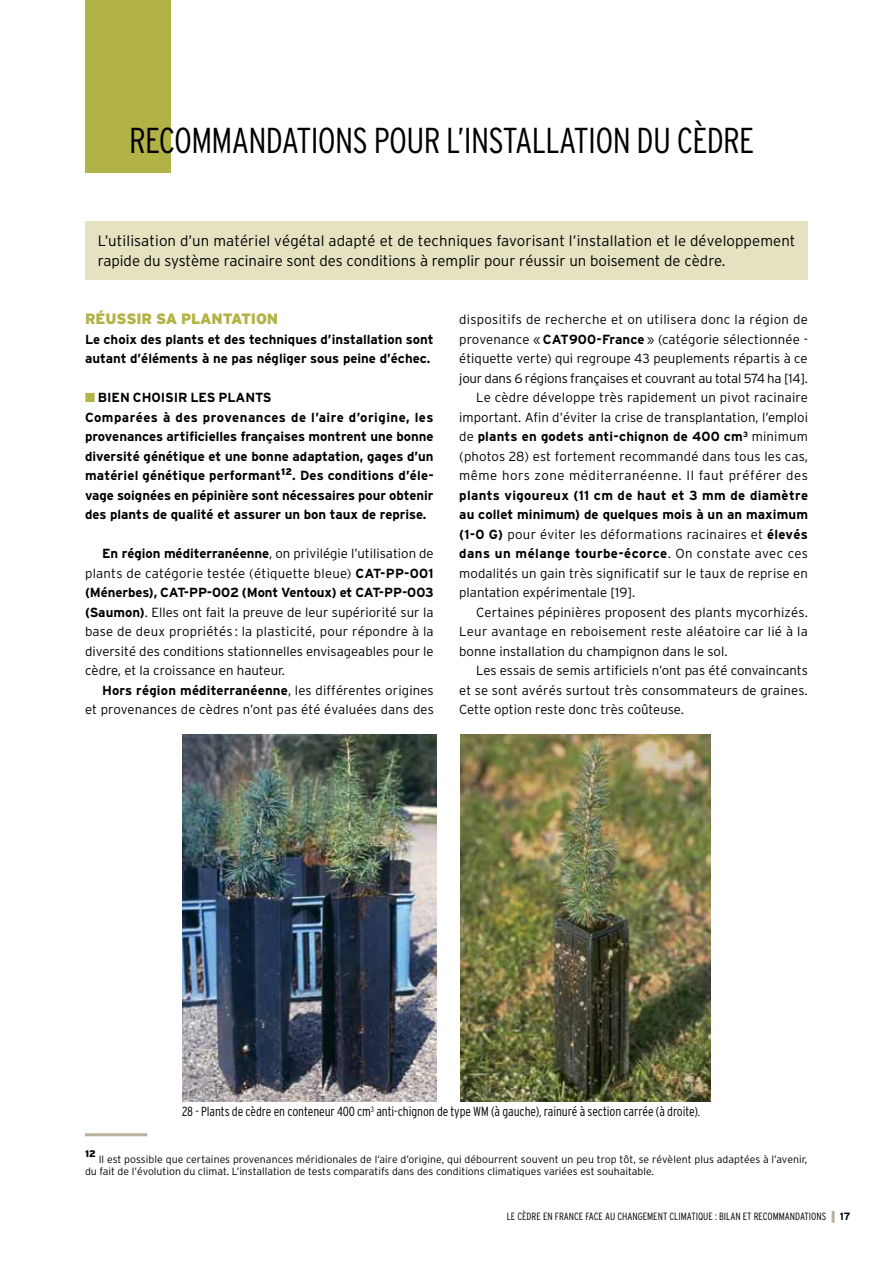
<style>
.page{position:relative;width:893px;height:1263px;background:#fff}
.page>*{position:absolute;margin:0;border:0;box-sizing:border-box;transform-origin:0 0}
.t1{font:300 condensed 36px "Interstate";color:#000}
.t2{font:300 15px/19.5px "Interstate";letter-spacing:.005em;color:#000}
.t3{font:900 15px "Interstate";letter-spacing:-.01em;color:#b2b347}
.t4{font:300 13.2px/19.5px "Interstate";color:#000;text-align:justify}
.t5{font:700 13.2px/19.5px "Interstate";color:#000}
.t6{font:300 condensed 13.2px "Interstate";letter-spacing:-.005em;color:#000}
.t7{font:300 10.5px/12.6px "Interstate";color:#000}
.t8{font:300 condensed 10.5px "Interstate";color:#000}
.t9{font:900 9.6px "Interstate";color:#000}
.s1{font-weight:700}
.s2{color:#b2b347}
.s3{font-weight:700;font-stretch:normal}
</style>
<div class="page">
<svg style="left:832px;top:1211px;width:3px;height:11px"></svg>
<img style="left:182px;top:734px;width:254px;height:367px">
<img style="left:461px;top:734px;width:250px;height:367px">
<hr style="left:85px;top:1133px;width:62px;height:3px;background:#bab1a1">
<div style="left:85px;top:0;width:85px;height:173px;background:#b2b347"></div>
<div style="left:85px;top:221px;width:723px;height:58px;background:#e4e2c1"></div>
<h1 class="t1" style="left:129px;top:121px;width:33px">Recommandations</h1>
<h1 class="t1" style="left:374px;top:121px;width:105px">pour l’installation</h1>
<h1 class="t1" style="left:637px;top:121px;width:57px">du cèdre</h1>
<p class="t2" style="left:98px;top:231px;width:699px">L’utilisation d’un matériel végétal adapté et de techniques favorisant l’installation et le développement rapide du système racinaire sont des conditions à remplir pour réussir un boisement de cèdre.</p>
<p class="t3" style="left:85px;top:310px;width:195px">RÉUSSIR SA PLANTATION</p>
<p class="t4" style="left:459px;top:310px;width:350px;text-align:right">dispositifs de recherche et on utilisera donc la région de provenance «<span class="s1">CAT900-France</span> » (catégorie sélectionnée - étiquette verte) qui regroupe 43 peuplements répartis à ce jour dans 6 régions françaises et couvrant au total 574 ha [14].<br>Le cèdre développe très rapidement un pivot racinaire important. Afin d’éviter la crise de transplantation, l’emploi de <span class="s1">plants en godets anti-chignon de 400 cm</span><sup>3</sup> minimum (photos 28) est fortement recommandé dans tous les cas, même hors zone méditerranéenne. I l faut préférer des</p>
<p class="t4" style="left:459px;top:485px;width:350px"><span class="s1">plants vigoureux (11 cm de haut et 3 mm de diamètre au collet minimum) de quelques mois à un an maximum (1-0 G)</span> pour éviter les déformations racinaires et <span class="s1">élevés dans un mélange tourbe-écorce</span>. On constate avec ces modalités un gain très significatif sur le taux de reprise en plantation expérimentale [19].</p>
<p class="t4" style="left:459px;top:602px;width:350px;text-indent:17px">Certaines pépinières proposent des plants mycorhizés.<br>Leur avantage en reboisement reste aléatoire car lié à la bonne installation du champignon dans le sol.</p>
<p class="t4" style="left:459px;top:660px;width:350px;text-indent:17px">Les essais de semis artificiels n’ont pas été convaincants et se sont avérés surtout très consommateurs de graines.<br>Cette option reste donc très coûteuse.</p>
<p class="t5" style="left:85px;top:329px;width:350px">Le choix des plants et des techniques d’installation sont autant d’éléments à ne pas négliger sous peine d’échec.</p>
<p class="t5" style="left:85px;top:387px;width:350px"><span class="s2">■</span> Bien choisir les plants<br>Comparées à des provenances de l’aire d’origine, les provenances artificielles françaises montrent une bonne diversité génétique et une bonne adaptation, gages d’un matériel génétique performant<sup>12</sup>. Des conditions d’éle&shy;vage soignées en pépinière sont nécessaires pour obtenir des plants de qualité et assurer un bon taux de reprise.</p>
<p class="t4" style="left:85px;top:544px;width:350px;text-indent:17px"><span class="s1">En région méditerranéenne</span>, on privilégie l’utilisation de plants de catégorie testée (étiquette bleue) <span class="s1">CAT-PP-001 (Ménerbes), CAT-PP-002 (Mont Ventoux) et CAT-PP-003 (Saumon)</span>. Elles ont fait la preuve de leur supériorité sur la base de deux propriétés : la plasticité, pour répondre à la diversité des conditions stationnelles envisageables pour le cèdre, et la croissance en hauteur.</p>
<p class="t4" style="left:85px;top:680px;width:350px;text-align:right"><span class="s1">Hors région méditerranéenne</span>, les différentes origines<br>et provenances de cèdres n’ont pas été évaluées dans des</p>
<p class="t6" style="left:182px;top:1104px;width:520px">28 - Plants de cèdre en conteneur 400 cm<sup>3</sup> anti-chignon de type WM (à gauche), rainuré à section carrée (à droite).</p>
<p class="t9" style="left:85px;top:1148px;width:12px">12</p>
<p class="t7" style="left:85px;top:1152px;width:724px;text-indent:14px">I l est possible que certaines provenances méridionales de l’aire d’origine, qui débourrent souvent un peu trop tôt, se révèlent plus adaptées à l’avenir, du fait de l’évolution du climat. L’installation de tests comparatifs dans des conditions climatiques variées est souhaitable.</p>
<p class="t8" style="left:507px;top:1211px;width:345px">LE CÈDRE EN FRANCE FACE AU CHANGEMENT CLIMATIQUE : BILAN ET RECOMMANDATIONS <span class="s3">167</span></p>
</div>
